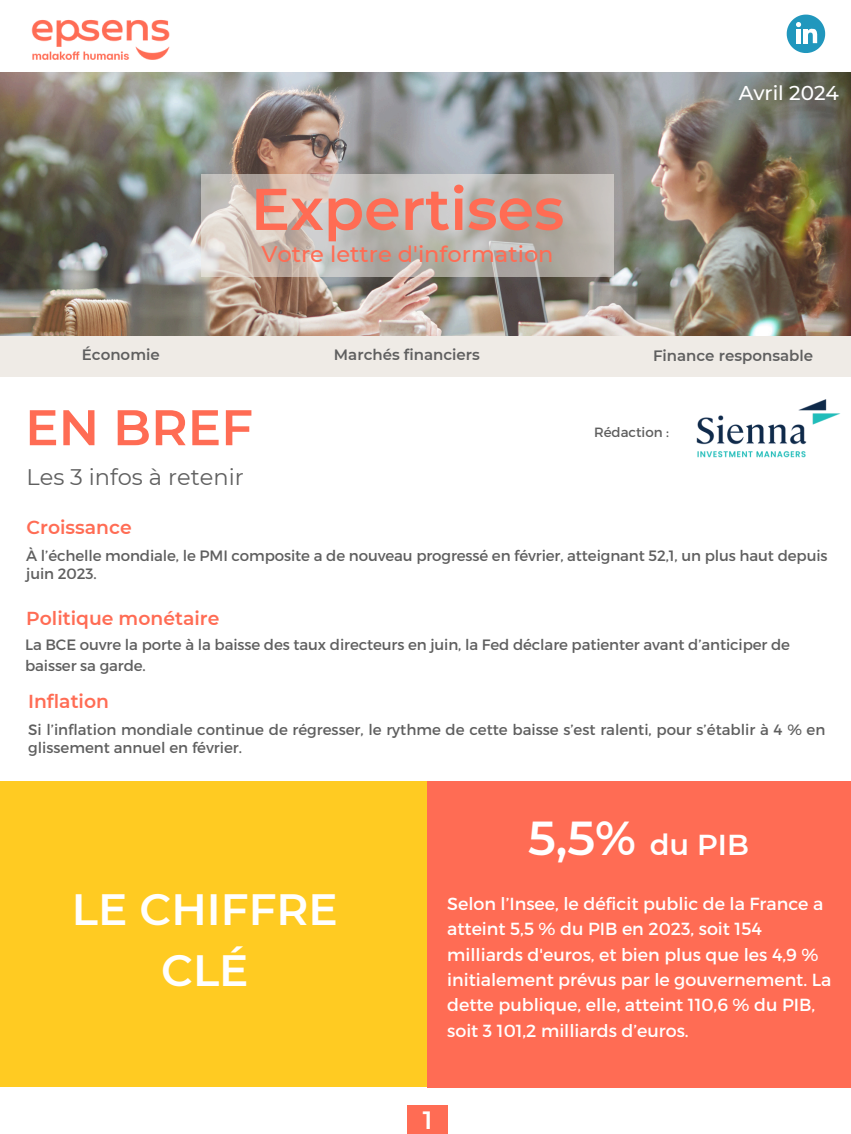
<style>
.page{position:relative;width:851px;height:1134px;background:#fff}
.page>*{position:absolute;margin:0;border:0;box-sizing:border-box;transform-origin:0 0}
.t1{font:600 58.75px "Montserrat";color:#ff6c54}
.t2{font:600 50px "Montserrat";color:#ff6c54}
.t3{font:600 47.5px "Montserrat";color:#fff}
.t4{font:600 43.75px/61px "Montserrat";color:#fff;text-align:center}
.t5{font:600 28.75px "Montserrat";color:#fff}
.t6{font:600 25px "Montserrat";color:#fff}
.t7{font:500 22.5px "Montserrat";color:#ff6c54}
.t8{font:22.5px "Montserrat";color:#5f5f5f}
.t9{font:500 20px "Montserrat";color:#fff}
.t10{font:600 18.75px "Montserrat";color:#ff6c54}
.t11{font:17.5px/25.2px "Montserrat";color:#fff}
.t12{font:15px/17.8px "Montserrat";letter-spacing:-.005em;color:#5f5f5f}
.t13{font:600 15px "Montserrat";color:#5f5f5f}
.t14{font:13.38px "Montserrat";color:#5f5f5f}
</style>
<div class="page">
<div style="left:0;top:781px;width:429px;height:305px;background:#ffcb22"></div>
<div style="left:407px;top:1105px;width:40px;height:28px;background:#ff6c54"></div>
<div style="left:427px;top:781px;width:423px;height:306px;background:#ff6c54"></div>
<img style="left:0;top:72px;width:850px;height:264px">
<svg style="left:786px;top:15px;width:39px;height:38px"></svg>
<svg style="left:201px;top:174px;width:412px;height:102px;background:#c1bbb5"></svg>
<div style="left:0;top:336px;width:850px;height:41px;background:#efebe6"></div>
<img style="left:696px;top:399px;width:145px;height:59px">
<img style="left:31px;top:19px;width:139px;height:41px">
<h5 class="t1" style="left:251px;top:173px;width:315px">Expertises</h5>
<h5 class="t7" style="left:261px;top:240px;width:293px">Votre lettre d'information</h5>
<p class="t9" style="left:738px;top:81px;width:102px">Avril 2024</p>
<p class="t13" style="left:82px;top:346px;width:79px">Économie</p>
<p class="t13" style="left:334px;top:345px;width:147px">Marchés financiers</p>
<p class="t13" style="left:652px;top:346px;width:162px">Finance responsable</p>
<p class="t2" style="left:25px;top:397px;width:229px">EN BREF</p>
<p class="t14" style="left:594px;top:423px;width:76px">Rédaction :</p>
<h1 class="t8" style="left:27px;top:463px;width:219px">Les 3 infos à retenir</h1>
<h6 class="t10" style="left:27px;top:516px;width:107px">Croissance</h6>
<p class="t12" style="left:26px;top:545px;width:802px">À l’échelle mondiale, le PMI composite a de nouveau progressé en février, atteignant 52,1, un plus haut depuis juin 2023.</p>
<p class="t10" style="left:26px;top:606px;width:195px">Politique monétaire</p>
<p class="t12" style="left:25px;top:633px;width:766px;line-height:20.6px">La BCE ouvre la porte à la baisse des taux directeurs en juin, la Fed déclare patienter avant d’anticiper de baisser sa garde.</p>
<p class="t10" style="left:28px;top:690px;width:82px">Inflation</p>
<h2 class="t12" style="left:28px;top:719px;width:798px">Si l’inflation mondiale continue de régresser, le rythme de cette baisse s’est ralenti, pour s’établir à 4 % en glissement annuel en février.</h2>
<p class="t4" style="left:72px;top:879px;width:267px">LE CHIFFRE<br>CLÉ</p>
<p class="t3" style="left:528px;top:809px;width:109px">5,5%</p>
<p class="t11" style="left:447px;top:890px;width:385px">Selon l’Insee, le déficit public de la France a atteint 5,5 % du PIB en 2023, soit 154 milliards d'euros, et bien plus que les 4,9 % initialement prévus par le gouvernement. La dette publique, elle, atteint 110,6 % du PIB, soit 3 101,2 milliards d’euros.</p>
<p class="t5" style="left:649px;top:827px;width:101px">du PIB</p>
<h4 class="t6" style="left:423px;top:1105px;width:11px">1</h4>
</div>
